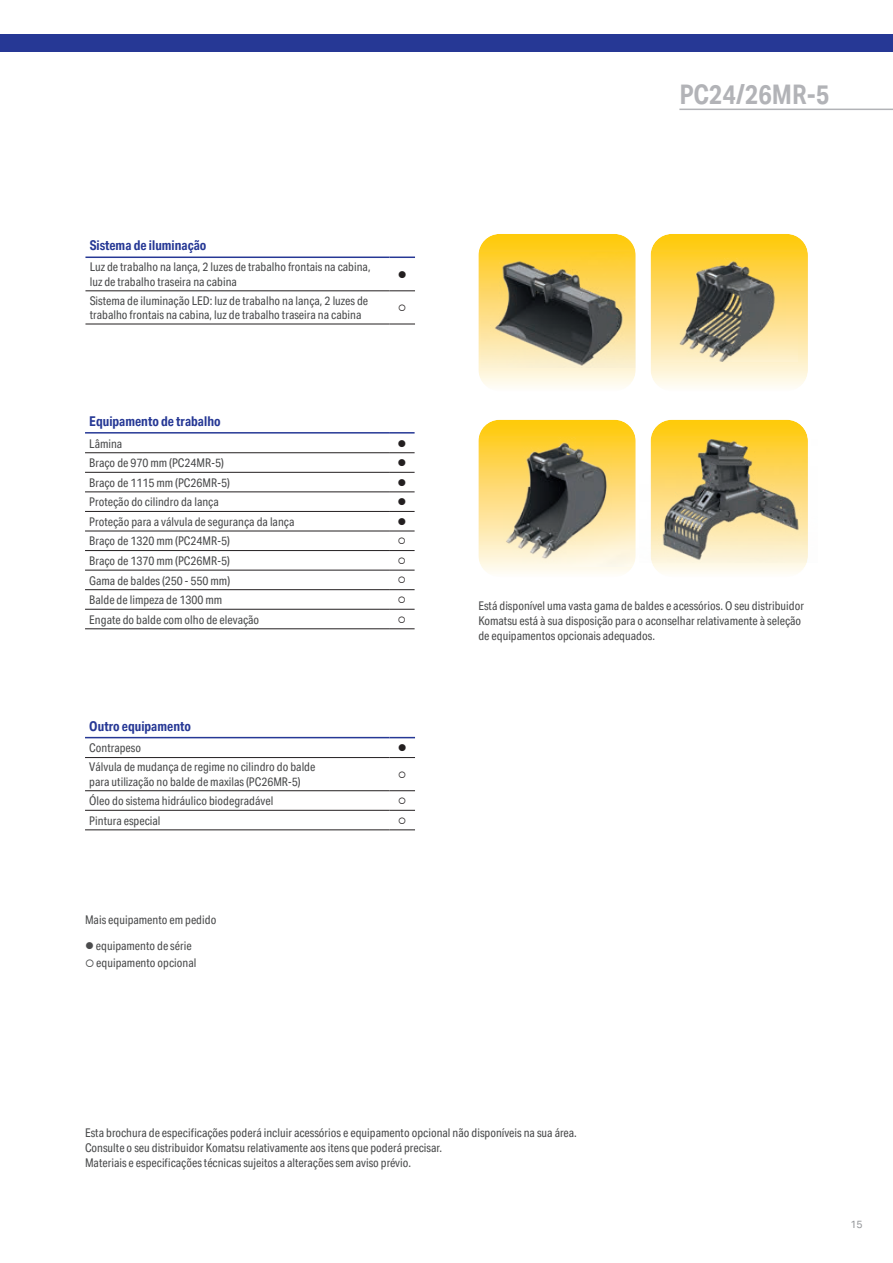
<style>
.page{position:relative;width:893px;height:1263px;background:#fff}
.page>*{position:absolute;margin:0;border:0;box-sizing:border-box;transform-origin:0 0}
.t1{font:700 27px "Aktiv Grotesk Cd";color:#b2b3b7}
.t2{font:700 13.5px "Aktiv Grotesk Cd";color:#263895}
.t3{font:12px/15px "Aktiv Grotesk Cd";color:#4b4c4d}
.t4{font:12px "Wingdings";color:#231f20}
.t5{font:10.5px "Aktiv Grotesk";color:#939598}
</style>
<div class="page">
<svg style="left:478px;top:234px;width:158px;height:153px;background:#fee488"></svg>
<svg style="left:651px;top:234px;width:157px;height:153px;background:#fee283"></svg>
<svg style="left:479px;top:420px;width:156px;height:153px"></svg>
<svg style="left:652px;top:420px;width:154px;height:153px"></svg>
<img style="left:481px;top:252px;width:155px;height:116px">
<img style="left:650px;top:429px;width:158px;height:134px">
<img style="left:661px;top:258px;width:137px;height:103px">
<img style="left:478px;top:437px;width:158px;height:129px">
<hr style="left:85px;top:452px;width:304px;height:1px;background:#231f20">
<hr style="left:85px;top:472px;width:304px;height:1px;background:#231f20">
<svg style="left:389px;top:472px;width:26px;height:1px"></svg>
<hr style="left:85px;top:491px;width:304px;height:1px;background:#231f20">
<svg style="left:389px;top:491px;width:26px;height:1px"></svg>
<hr style="left:85px;top:511px;width:304px;height:1px;background:#231f20">
<svg style="left:389px;top:511px;width:26px;height:1px"></svg>
<hr style="left:85px;top:531px;width:304px;height:1px;background:#231f20">
<svg style="left:389px;top:531px;width:26px;height:1px"></svg>
<hr style="left:85px;top:550px;width:304px;height:1px;background:#231f20">
<svg style="left:389px;top:550px;width:26px;height:1px"></svg>
<hr style="left:85px;top:570px;width:304px;height:1px;background:#231f20">
<hr style="left:85px;top:589px;width:304px;height:1px;background:#231f20">
<svg style="left:389px;top:589px;width:26px;height:1px"></svg>
<svg style="left:389px;top:609px;width:26px;height:1px"></svg>
<svg style="left:389px;top:570px;width:26px;height:1px"></svg>
<svg style="left:389px;top:628px;width:26px;height:1px"></svg>
<hr style="left:85px;top:609px;width:304px;height:1px;background:#231f20">
<hr style="left:85px;top:628px;width:304px;height:1px;background:#231f20">
<hr style="left:85px;top:432px;width:304px;height:2px;background:#263895">
<hr style="left:389px;top:432px;width:26px;height:2px;background:#263895">
<svg style="left:389px;top:452px;width:26px;height:1px"></svg>
<hr style="left:85px;top:757px;width:304px;height:1px;background:#231f20">
<svg style="left:389px;top:757px;width:26px;height:1px"></svg>
<hr style="left:85px;top:790px;width:304px;height:1px;background:#231f20">
<svg style="left:389px;top:790px;width:26px;height:1px"></svg>
<hr style="left:85px;top:810px;width:304px;height:1px;background:#231f20">
<hr style="left:85px;top:829px;width:304px;height:1px;background:#231f20">
<svg style="left:389px;top:810px;width:26px;height:1px"></svg>
<svg style="left:389px;top:829px;width:26px;height:1px"></svg>
<hr style="left:85px;top:737px;width:304px;height:1px;background:#263895">
<svg style="left:389px;top:737px;width:26px;height:1px"></svg>
<hr style="left:85px;top:324px;width:304px;height:1px;background:#231f20">
<svg style="left:389px;top:290px;width:26px;height:1px"></svg>
<svg style="left:389px;top:324px;width:26px;height:1px"></svg>
<hr style="left:85px;top:290px;width:304px;height:1px;background:#231f20">
<hr style="left:85px;top:256px;width:304px;height:2px;background:#263895">
<hr style="left:389px;top:256px;width:26px;height:2px;background:#263895">
<hr style="left:679px;top:109px;width:214px;height:1px;background:#b2b3b7">
<div style="left:0;top:34px;width:893px;height:17px;background:#263895"></div>
<p class="t2" style="left:90px;top:240px;width:118px">Sistema de iluminação</p>
<p class="t3" style="left:90px;top:260px;width:282px;line-height:14.4px">Luz de trabalho na lança, 2 luzes de trabalho frontais na cabina, luz de trabalho traseira na cabina</p>
<p class="t4" style="left:398px;top:268px;width:10px">●</p>
<p class="t3" style="left:90px;top:293px;width:280px;line-height:14.4px">Sistema de iluminação LED: luz de trabalho na lança, 2 luzes de trabalho frontais na cabina, luz de trabalho traseira na cabina</p>
<p class="t2" style="left:89px;top:416px;width:133px">Equipamento de trabalho</p>
<p class="t3" style="left:89px;top:436px;width:35px">Lâmina</p>
<p class="t4" style="left:397px;top:437px;width:10px">●</p>
<p class="t3" style="left:89px;top:455px;width:136px">Braço de 970 mm (PC24MR-5)</p>
<p class="t4" style="left:397px;top:456px;width:10px">●</p>
<p class="t3" style="left:89px;top:475px;width:142px">Braço de 1115 mm (PC26MR-5)</p>
<p class="t4" style="left:397px;top:476px;width:10px">●</p>
<p class="t3" style="left:89px;top:495px;width:131px">Proteção do cilindro da lança</p>
<p class="t4" style="left:397px;top:495px;width:10px">●</p>
<p class="t3" style="left:89px;top:514px;width:207px">Proteção para a válvula de segurança da lança</p>
<p class="t4" style="left:397px;top:515px;width:10px">●</p>
<p class="t3" style="left:89px;top:534px;width:142px">Braço de 1320 mm (PC24MR-5)</p>
<p class="t3" style="left:89px;top:553px;width:142px">Braço de 1370 mm (PC26MR-5)</p>
<p class="t3" style="left:89px;top:573px;width:142px">Gama de baldes (250 - 550 mm)</p>
<p class="t3" style="left:89px;top:592px;width:134px">Balde de limpeza de 1300 mm</p>
<p class="t3" style="left:89px;top:612px;width:171px">Engate do balde com olho de elevação</p>
<p class="t2" style="left:89px;top:721px;width:103px">Outro equipamento</p>
<p class="t3" style="left:89px;top:741px;width:53px">Contrapeso</p>
<p class="t4" style="left:398px;top:742px;width:10px">●</p>
<p class="t3" style="left:89px;top:760px;width:228px;line-height:14.4px">Válvula de mudança de regime no cilindro do balde para utilização no balde de maxilas (PC26MR-5)</p>
<p class="t3" style="left:89px;top:793px;width:186px">Óleo do sistema hidráulico biodegradável</p>
<p class="t3" style="left:89px;top:813px;width:73px">Pintura especial</p>
<p class="t3" style="left:85px;top:912px;width:133px">Mais equipamento em pedido</p>
<p class="t3" style="left:85px;top:938px;width:108px">● equipamento de série</p>
<p class="t3" style="left:85px;top:955px;width:113px">○ equipamento opcional</p>
<h1 class="t1" style="left:679px;top:84px;width:151px">PC24/26MR-5</h1>
<p class="t3" style="left:478px;top:598px;width:327px">Está disponível uma vasta gama de baldes e acessórios. O seu distribuidor<br>Komatsu está à sua disposição para o aconselhar relativamente à seleção de equipamentos opcionais adequados.</p>
<p class="t3" style="left:85px;top:1126px;width:493px">Esta brochura de especificações poderá incluir acessórios e equipamento opcional não disponíveis na sua área.<br>Consulte o seu distribuidor Komatsu relativamente aos itens que poderá precisar.<br>Materiais e especificações técnicas sujeitos a alterações sem aviso prévio.</p>
<p class="t5" style="left:850px;top:1220px;width:14px">15</p>
</div>
